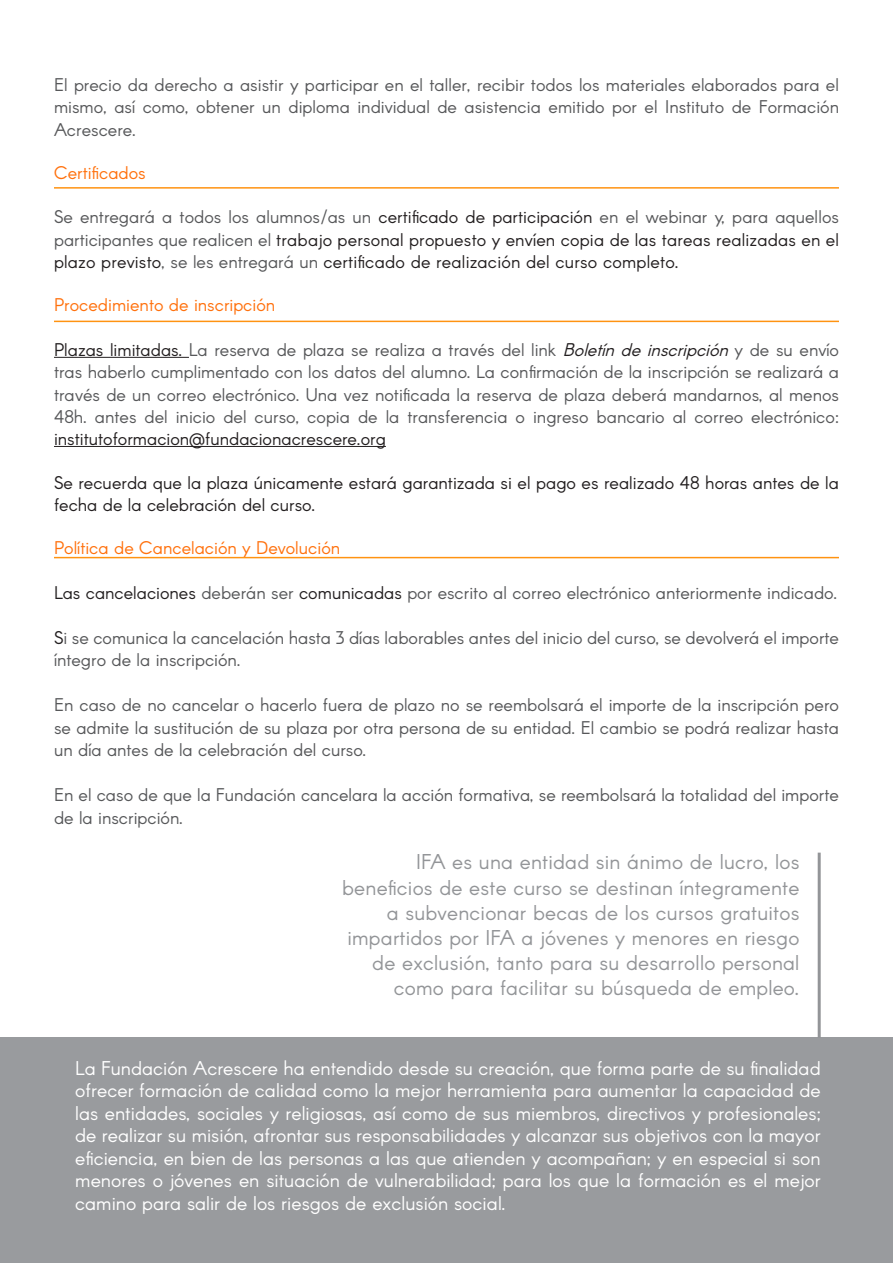
<style>
.page{position:relative;width:893px;height:1263px;background:#fff}
.page>*{position:absolute;margin:0;border:0;box-sizing:border-box;transform-origin:0 0}
.t1{font:21px/25.2px "Arcon";letter-spacing:.01em;color:#939598;text-align:right}
.t2{font:19.5px/22.5px "Arcon";color:#fff;text-align:justify}
.t3{font:18px/22.5px "Arcon";color:#57585a;text-align:justify}
.t4{font:18px/22.5px "Arcon";color:#231f20;text-align:justify}
.t5{font:18px "Arcon";color:#ff710d}
.s1{color:#57585a}
.s2{color:#231f20}
.s3{font-style:italic;color:#231f20}
</style>
<div class="page">
<hr style="left:54px;top:357px;width:135px;height:1px;background:#231f20">
<hr style="left:54px;top:446px;width:332px;height:1px;background:#231f20">
<hr style="left:54px;top:557px;width:785px;height:1px;background:#ff9311">
<div style="left:0;top:1038px;width:893px;height:225px;background:#999b9e"></div>
<hr style="left:54px;top:187px;width:785px;height:2px;background:#ff9311">
<hr style="left:54px;top:321px;width:785px;height:1px;background:#ff9311">
<hr style="left:818px;top:853px;width:3px;height:185px;background:#939598">
<p class="t3" style="left:54px;top:75px;width:787px">El precio da derecho a asistir y participar en el taller, recibir todos los materiales elaborados para el mismo, así como, obtener un diploma individual de asistencia emitido por el Instituto de Formación Acrescere.</p>
<p class="t5" style="left:54px;top:161px;width:93px">Certificados</p>
<p class="t4" style="left:54px;top:207px;width:786px"><span class="s1">Se entregará a todos los alumnos/as un</span> certificado de participación <span class="s1">en el webinar y, para aquellos participantes que realicen el</span> trabajo personal propuesto y envíen copia de las tareas realizadas en el plazo previsto<span class="s1">, se les entregará un</span> certificado de realización del curso completo.</p>
<p class="t5" style="left:54px;top:294px;width:223px">Procedimiento de inscripción</p>
<p class="t3" style="left:54px;top:339px;width:787px"><span class="s2">Plazas limitadas.</span> La reserva de plaza se realiza a través del link <span class="s3">Boletíndeinscripción</span>y de su envío tras haberlo cumplimentado con los datos del alumno. La confirmación de la inscripción se realizará a través de un correo electrónico. Una vez notificada la reserva de plaza deberá mandarnos, al menos 48h. antes del inicio del curso, copia de la transferencia o ingreso bancario al correo electrónico: <span class="s2">institutoformacion@fundacionacrescere.org</span></p>
<p class="t4" style="left:54px;top:472px;width:786px">Se recuerda que la plaza únicamente estará garantizada si el pago es realizado 48 horas antes de la fecha de la celebración del curso.</p>
<p class="t5" style="left:54px;top:537px;width:288px">Política de Cancelación y Devolución</p>
<p class="t3" style="left:54px;top:582px;width:785px"><span class="s2">Las cancelaciones</span> deberán ser <span class="s2">comunicadas</span> por escrito al correo electrónico anteriormente indicado.</p>
<p class="t3" style="left:54px;top:627px;width:786px"><span class="s2">S</span>i se comunica la cancelación hasta 3 días laborables antes del inicio del curso, se devolverá el importe íntegro de la inscripción.</p>
<p class="t3" style="left:54px;top:695px;width:787px">En caso de no cancelar o hacerlo fuera de plazo no se reembolsará el importe de la inscripción pero se admite la sustitución de su plaza por otra persona de su entidad. El cambio se podrá realizar hasta un día antes de la celebración del curso.</p>
<p class="t3" style="left:54px;top:785px;width:786px">En el caso de que la Fundación cancelara la acción formativa, se reembolsará la totalidad del importe de la inscripción.</p>
<p class="t1" style="left:342px;top:851px;width:459px">IFA es una entidad sin ánimo de lucro, los beneficios de este curso se destinan íntegramente a subvencionar becas de los cursos gratuitos impartidos por IFA a jóvenes y menores en riesgo de exclusión, tanto para su desarrollo personal como para facilitar su búsqueda de empleo.</p>
<p class="t2" style="left:75px;top:1058px;width:747px">La Fundación Acrescere ha entendido desde su creación, que forma parte de su finalidad ofrecer formación de calidad como la mejor herramienta para aumentar la capacidad de las entidades, sociales y religiosas, así como de sus miembros, directivos y profesionales; de realizar su misión, afrontar sus responsabilidades y alcanzar sus objetivos con la mayor eficiencia, en bien de las personas a las que atienden y acompañan; y en especial si son menores o jóvenes en situación de vulnerabilidad; para los que la formación es el mejor camino para salir de los riesgos de exclusión social.</p>
</div>
